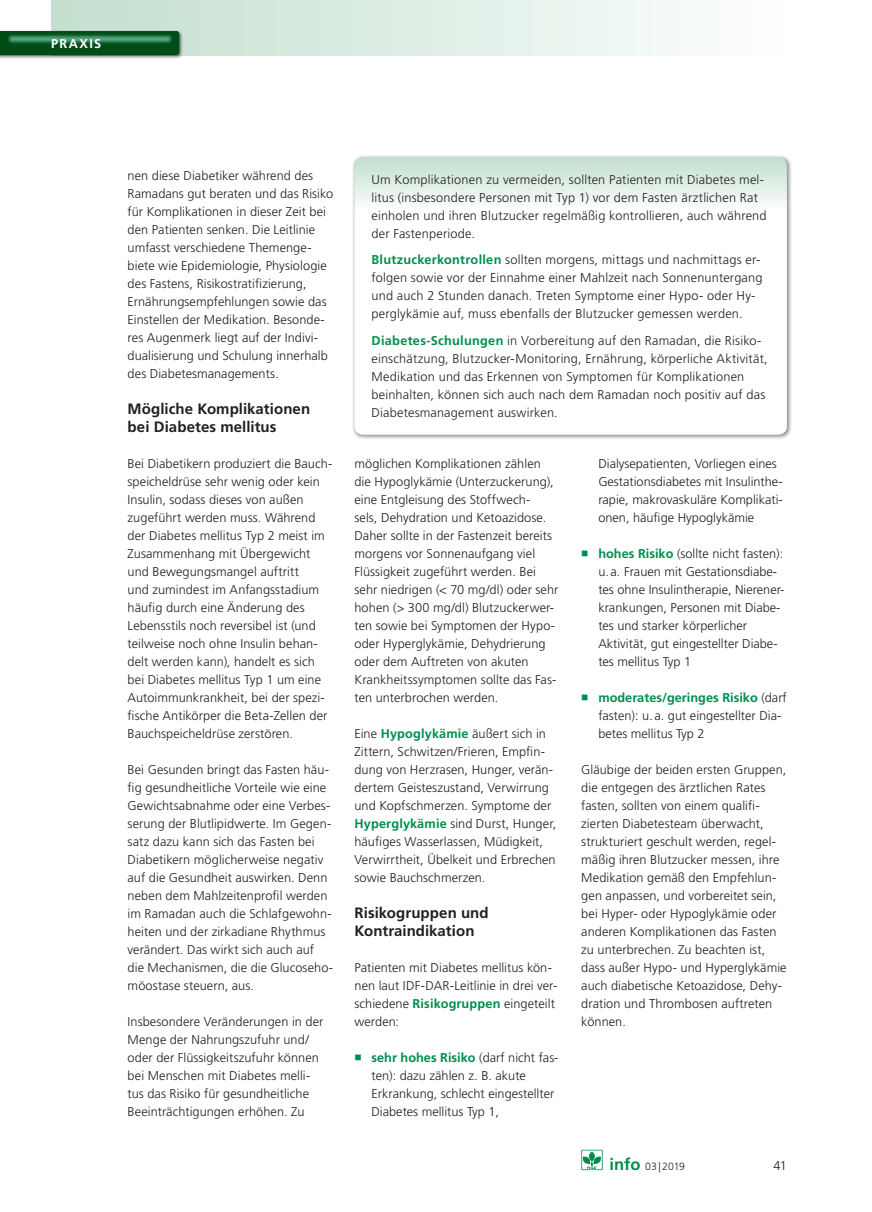
<style>
.page{position:relative;width:872px;height:1212px;background:#fff}
.page>*{position:absolute;margin:0;border:0;box-sizing:border-box;transform-origin:0 0}
.t1{font:700 15px/18px "Frutiger LT Std";letter-spacing:.005em;color:#231f20}
.t2{font:300 12.75px/18px "Frutiger LT Std";letter-spacing:.005em;color:#231f20}
.t3{font:700 12.75px "Frutiger LT Std";letter-spacing:.1em;color:#fff}
.t4{font:300 10.5px "Frutiger LT Std";letter-spacing:-.01em;color:#231f20}
.s1{font-weight:700;color:#008c4e}
.s2{font-weight:700;font-size:16.5px;color:#008c4e}
</style>
<div class="page">
<div style="left:51px;top:0;width:736px;height:55px;background:linear-gradient(to right,#c3dece,#fdfefe)"></div>
<img style="left:0;top:30px;width:188px;height:29px">
<svg style="left:581px;top:1150px;width:21px;height:20px"></svg>
<div style="left:352px;top:155px;width:440px;height:285px;background:#231f20;opacity:.5"></div>
<svg style="left:354px;top:157px;width:433px;height:278px"></svg>
<p class="t3" style="left:51px;top:36px;width:52px">PRAXIS</p>
<p class="t2" style="left:128px;top:167px;width:207px">nen diese Diabetiker während des Ramadans gut beraten und das Risiko für Komplikationen in dieser Zeit bei den Patienten senken. Die Leitlinie umfasst verschiedene Themenge&shy;biete wie Epidemiologie, Physiologie des Fastens, Risikostratifizierung, Ernährungsempfehlungen sowie das Einstellen der Medikation. Besonde&shy;res Augenmerk liegt auf der Indivi&shy;dualisierung und Schulung innerhalb des Diabetesmanagements.</p>
<p class="t1" style="left:128px;top:400px;width:184px">Mögliche Komplikationen bei Diabetes mellitus</p>
<p class="t2" style="left:128px;top:455px;width:206px">Bei Diabetikern produziert die Bauch&shy;speicheldrüse sehr wenig oder kein Insulin, sodass dieses von außen zugeführt werden muss. Während der Diabetes mellitus Typ 2 meist im Zusammenhang mit Übergewicht und Bewegungsmangel auftritt<br>und zumindest im Anfangsstadium häufig durch eine Änderung des Lebensstils noch reversibel ist (und teilweise noch ohne Insulin behan&shy;delt werden kann), handelt es sich bei Diabetes mellitus Typ 1 um eine Autoimmunkrankheit, bei der spezi&shy;fische Antikörper die Beta-Zellen der Bauchspeicheldrüse zerstören.</p>
<p class="t2" style="left:128px;top:761px;width:207px">Bei Gesunden bringt das Fasten häu&shy;fig gesundheitliche Vorteile wie eine Gewichtsabnahme oder eine Verbes&shy;serung der Blutlipidwerte. Im Gegen&shy;satz dazu kann sich das Fasten bei Diabetikern möglicherweise negativ auf die Gesundheit auswirken. Denn neben dem Mahlzeitenprofil werden im Ramadan auch die Schlafgewohn&shy;heiten und der zirkadiane Rhythmus verändert. Das wirkt sich auch auf die Mechanismen, die die Glucoseho&shy;möostase steuern, aus.</p>
<p class="t2" style="left:128px;top:1013px;width:197px">Insbesondere Veränderungen in der Menge der Nahrungszufuhr und/ oder der Flüssigkeitszufuhr können bei Menschen mit Diabetes melli&shy;tus das Risiko für gesundheitliche Beeinträchtigungen erhöhen. Zu</p>
<p class="t2" style="left:371px;top:171px;width:397px">Um Komplikationen zu vermeiden, sollten Patienten mit Diabetes mel&shy;litus (insbesondere Personen mit Typ 1) vor dem Fasten ärztlichen Rat einholen und ihren Blutzucker regelmäßig kontrollieren, auch während der Fastenperiode.</p>
<p class="t2" style="left:371px;top:251px;width:392px"><span class="s1">Blutzuckerkontrollen</span> sollten morgens, mittags und nachmittags er&shy;folgen sowie vor der Einnahme einer Mahlzeit nach Sonnenuntergang und auch 2 Stunden danach. Treten Symptome einer Hypo- oder Hy&shy;perglykämie auf, muss ebenfalls der Blutzucker gemessen werden.</p>
<p class="t2" style="left:371px;top:332px;width:398px"><span class="s1">Diabetes-Schulungen</span> in Vorbereitung auf den Ramadan, die Risiko&shy;einschätzung, Blutzucker-Monitoring, Ernährung, körperliche Aktivität, Medikation und das Erkennen von Symptomen für Komplikationen beinhalten, können sich auch nach dem Ramadan noch positiv auf das Diabetesmanagement auswirken.</p>
<p class="t2" style="left:354px;top:455px;width:205px">möglichen Komplikationen zählen die Hypoglykämie (Unterzuckerung), eine Entgleisung des Stoffwech-<br>sels, Dehydration und Ketoazidose.<br>Daher sollte in der Fastenzeit bereits morgens vor Sonnenaufgang viel Flüssigkeit zugeführt werden. Bei sehr niedrigen (&lt; 70 mg/dl) oder sehr hohen (&gt; 300 mg/dl) Blutzuckerwer&shy;ten sowie bei Symptomen der Hypo&shy;oder Hyperglykämie, Dehydrierung oder dem Auftreten von akuten Krankheitssymptomen sollte das Fas&shy;ten unterbrochen werden.</p>
<p class="t2" style="left:354px;top:725px;width:203px">Eine <span class="s1">Hypoglykämie</span> äußert sich in Zittern, Schwitzen/Frieren, Empfin&shy;dung von Herzrasen, Hunger, verän&shy;dertem Geisteszustand, Verwirrung und Kopfschmerzen. Symptome der <span class="s1">Hyperglykämie</span> sind Durst, Hunger, häufiges Wasserlassen, Müdigkeit, Verwirrtheit, Übelkeit und Erbrechen sowie Bauchschmerzen.</p>
<p class="t1" style="left:354px;top:904px;width:136px">Risikogruppen und<br>Kontraindikation</p>
<p class="t2" style="left:354px;top:959px;width:204px">Patienten mit Diabetes mellitus kön&shy;nen laut IDF-DAR-Leitlinie in drei ver&shy;schiedene <span class="s1">Risikogruppen</span> eingeteilt werden:</p>
<p class="t2" style="left:371px;top:1049px;width:189px"><span class="s1">sehr hohes Risiko</span> (darf nicht fas&shy;ten): dazu zählen z. B. akute<br>Erkrankung, schlecht eingestellter<br>Diabetes mellitus Typ 1,</p>
<p class="t2" style="left:598px;top:455px;width:186px">Dialysepatienten, Vorliegen eines Gestationsdiabetes mit Insulinthe&shy;rapie, makrovaskuläre Komplikati&shy;onen, häufige Hypoglykämie</p>
<p class="t2" style="left:598px;top:545px;width:188px"><span class="s1">hohes Risiko</span> (sollte nicht fasten): u.a. Frauen mit Gestationsdiabe&shy;tes ohne Insulintherapie, Nierener&shy;krankungen, Personen mit Diabe&shy;tes und starker körperlicher<br>Aktivität, gut eingestellter Diabe&shy;tes mellitus Typ 1</p>
<p class="t2" style="left:598px;top:689px;width:190px"><span class="s1">moderates/geringes Risiko</span> (darf fasten): u.a. gut eingestellter Dia&shy;betes mellitus Typ 2</p>
<p class="t2" style="left:581px;top:761px;width:207px">Gläubige der beiden ersten Gruppen, die entgegen des ärztlichen Rates fasten, sollten von einem qualifi&shy;zierten Diabetesteam überwacht, strukturiert geschult werden, regel&shy;mäßig ihren Blutzucker messen, ihre Medikation gemäß den Empfehlun&shy;gen anpassen, und vorbereitet sein, bei Hyper- oder Hypoglykämie oder anderen Komplikationen das Fasten zu unterbrechen. Zu beachten ist, dass außer Hypo- und Hyperglykämie auch diabetische Ketoazidose, Dehy&shy;dration und Thrombosen auftreten können.</p>
<p class="t4" style="left:609px;top:1160px;width:77px"><span class="s2">info</span> 03|2019</p>
<p class="t2" style="left:773px;top:1157px;width:15px">41</p>
</div>
